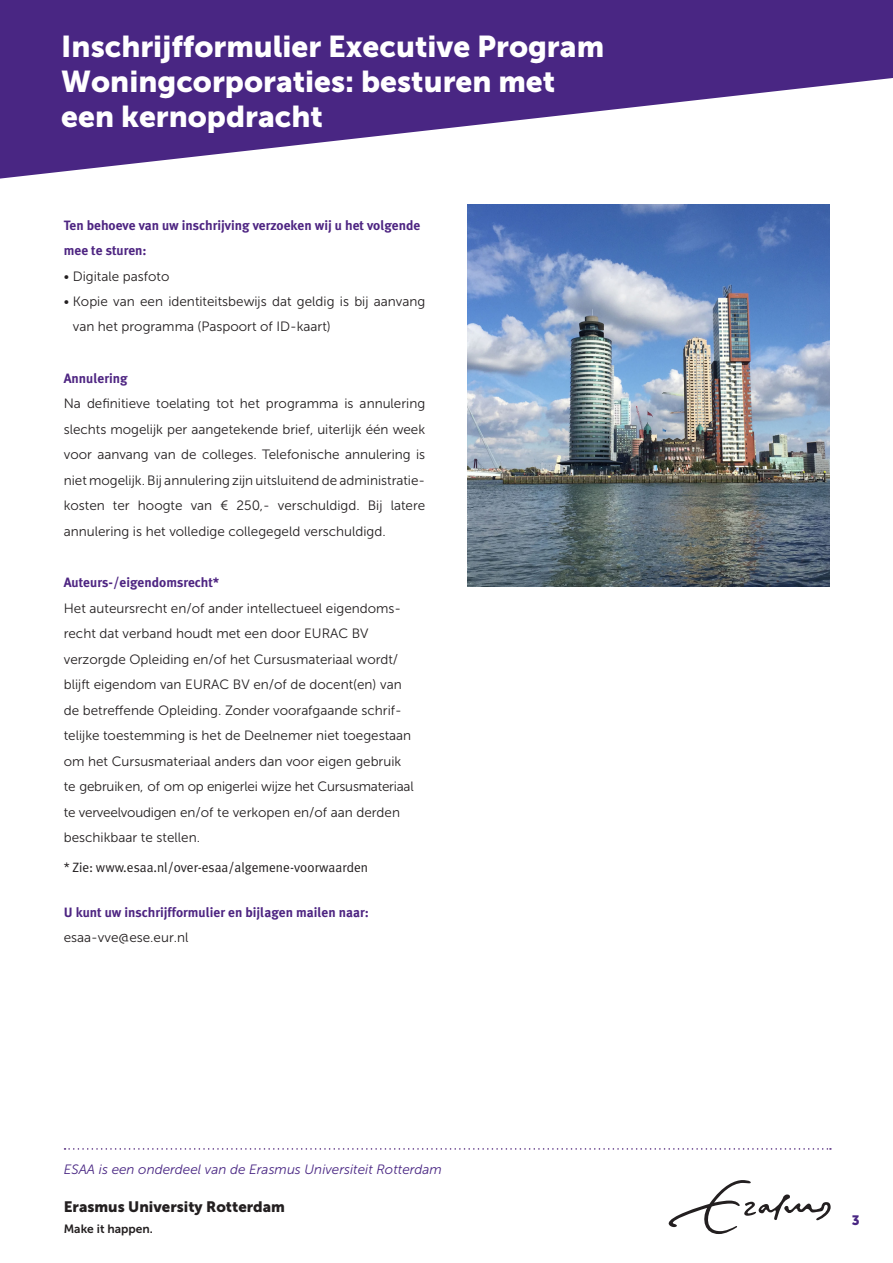
<style>
.page{position:relative;width:893px;height:1263px;background:#fff}
.page>*{position:absolute;margin:0;border:0;box-sizing:border-box;transform-origin:0 0}
.Heading_20_pt{font:30px/34.8px "Museo Sans 900";color:#fff}
.t1{font:15px "Museo Sans 900";color:#231f20}
.Body{font:13.5px/25.5px "Museo Sans 300";color:#231f20}
.Body-2{font:700 13.5px/24.9px "Meta Plus";color:#4e2582}
.kopjes_paars{font:700 13.5px/25.5px "Meta Plus";color:#4e2582}
.t2{font:italic 13.5px "Museo Sans 300";color:#492683}
.Body-3{font:13.5px "Meta Plus Normal";color:#231f20}
.Subheading_1__kleur{font:13.5px "Museo Sans 900";color:#492683}
.t3{font:12px "Museo Sans 700";color:#231f20}
.s1{font-family:"Meta Plus";font-weight:700;color:#4e2582}
.s2{font-family:"Museo Sans 300";font-weight:400;color:#231f20}
</style>
<div class="page">
<svg style="left:669px;top:1180px;width:162px;height:54px"></svg>
<svg style="left:65px;top:1148px;width:766px;height:2px"></svg>
<svg style="left:0;top:0;width:893px;height:179px;fill:#492683"></svg>
<img style="left:468px;top:204px;width:361px;height:383px">
<p class="Heading_20_pt" style="left:61px;top:29px;width:544px">Inschrijfformulier Executive Program<br>Woningcorporaties: besturen met een kernopdracht</p>
<p class="kopjes_paars" style="left:64px;top:212px;width:358px">Ten behoeve van uw inschrijving verzoeken wij u het volgende mee te sturen:</p>
<p class="Body" style="left:64px;top:263px;width:107px">• Digitale pasfoto</p>
<p class="Body" style="left:73px;top:289px;width:354px;line-height:24.9px;text-indent:-9px">• Kopie van een identiteitsbewijs dat geldig is bij aanvang van het programma (Paspoort of ID-kaart)</p>
<p class="Body" style="left:64px;top:365px;width:363px"><span class="s1">Annulering<br></span>Na definitieve toelating tot het programma is annulering slechts mogelijk per aangetekende brief, uiterlijk één week voor aanvang van de colleges. Telefonische annulering is niet mogelijk. Bij annulering zijn uitsluitend de administratie&shy;kosten ter hoogte van € 250,- verschuldigd. Bij latere annulering is het volledige collegegeld verschuldigd.</p>
<p class="Body" style="left:64px;top:569px;width:351px"><span class="s1">Auteurs-/eigendomsrecht*<br></span>Het auteursrecht en/of ander intellectueel eigendoms&shy;recht dat verband houdt met een door EURAC BV verzorgde Opleiding en/of het Cursusmateriaal wordt/ blijft eigendom van EURAC BV en/of de docent(en) van de betreffende Opleiding. Zonder voorafgaande schrif&shy;telijke toestemming is het de Deelnemer niet toegestaan om het Cursus materiaal anders dan voor eigen gebruik te gebruiken, of om op enigerlei wijze het Cursusmateriaal te verveelvoudigen en/of te verkopen en/of aan derden beschikbaar te stellen.</p>
<p class="Body-3" style="left:64px;top:859px;width:306px">* Zie: www.esaa.nl/over-esaa/algemene-voorwaarden</p>
<p class="Body-2" style="left:64px;top:900px;width:307px">U kunt uw inschrijfformulier en bijlagen mailen naar: <span class="s2">esaa-vve@ese.eur.nl</span></p>
<p class="t2" style="left:64px;top:1162px;width:380px">ESAA is een onderdeel van de Erasmus Universiteit Rotterdam</p>
<p class="t1" style="left:64px;top:1198px;width:223px">Erasmus University Rotterdam</p>
<p class="t3" style="left:64px;top:1222px;width:91px">Make it happen.</p>
<p class="Subheading_1__kleur" style="left:852px;top:1212px;width:9px">3</p>
</div>
